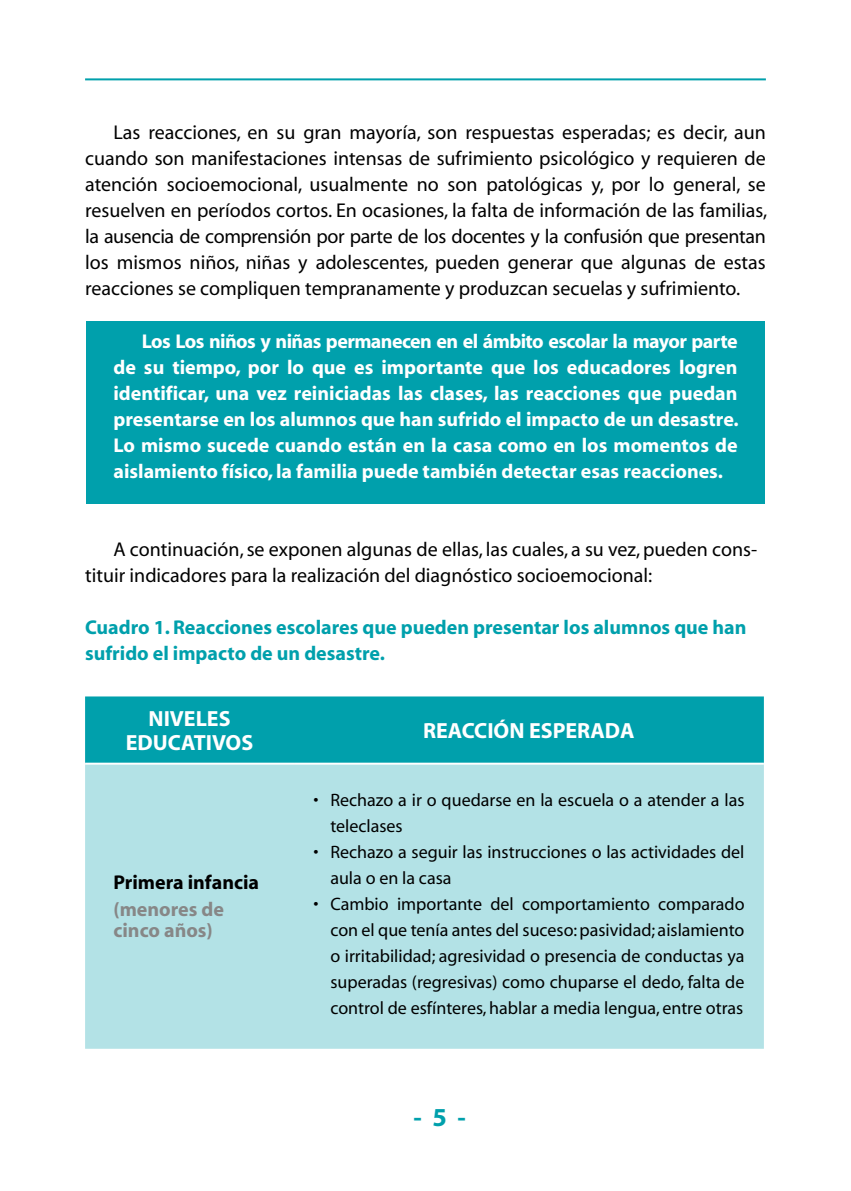
<style>
.page{position:relative;width:851px;height:1191px;background:#fff}
.page>*{position:absolute;margin:0;border:0;box-sizing:border-box;transform-origin:0 0}
.t1{font:700 26px "Myriad";color:#00a0ac}
.t2{font:700 22px/24.2px "Myriad";color:#fff;text-align:center}
.t3{font:20px/26px "Myriad";color:#000;text-align:justify}
.t4{font:700 20px/26px "Myriad";color:#fff;text-align:justify}
.t5{font:700 20px/26px "Myriad";color:#00a0ac}
.t6{font:700 20px/21px "Myriad";color:#878787}
.t7{font:700 20px "Myriad";color:#000}
.t8{font:18px/26px "Myriad";color:#000}
</style>
<div class="page">
<hr style="left:85px;top:78px;width:680px;height:2px;background:#00a0ac">
<div style="left:86px;top:321px;width:678px;height:182px;background:#00a0ac"></div>
<div style="left:85px;top:696px;width:678px;height:66px;background:#00a0ac"></div>
<div style="left:85px;top:764px;width:678px;height:284px;background:#b3e2e6"></div>
<p class="t3" style="left:85px;top:121px;width:683px;text-indent:28px">Las reacciones, en su gran mayoría, son respuestas esperadas; es decir, aun cuando son manifestaciones intensas de sufrimiento psicológico y requieren de atención socioemocional, usualmente no son patológicas y, por lo general, se resuelven en períodos cortos. En ocasiones, la falta de información de las familias, la ausencia de comprensión por parte de los docentes y la confusión que presentan los mismos niños, niñas y adolescentes, pueden generar que algunas de estas reacciones se compliquen tempranamente y produzcan secuelas y sufrimiento.</p>
<p class="t4" style="left:113px;top:328px;width:626px;text-indent:28px">Los Los niños y niñas permanecen en el ámbito escolar la mayor parte de su tiempo, por lo que es importante que los educadores logren identificar, una vez reiniciadas las clases, las reacciones que puedan presentarse en los alumnos que han sufrido el impacto de un desastre.<br>Lo mismo sucede cuando están en la casa como en los momentos de aislamiento físico, la familia puede también detectar esas reacciones.</p>
<p class="t3" style="left:85px;top:537px;width:673px;text-indent:28px">A continuación, se exponen algunas de ellas, las cuales, a su vez, pueden cons&shy;tituir indicadores para la realización del diagnóstico socioemocional:</p>
<p class="t5" style="left:85px;top:614px;width:662px">Cuadro 1. Reacciones escolares que pueden presentar los alumnos que han sufrido el impacto de un desastre.</p>
<p class="t2" style="left:126px;top:707px;width:129px">NIVELES<br>EDUCATIVOS</p>
<p class="t2" style="left:423px;top:719px;width:213px">REACCIÓN ESPERADA</p>
<p class="t7" style="left:113px;top:872px;width:147px">Primera infancia</p>
<p class="t6" style="left:113px;top:899px;width:112px">(menores de cinco años)</p>
<p class="t8" style="left:330px;top:788px;width:415px;text-indent:-17px">• Rechazo a ir o quedarse en la escuela o a atender a las teleclases</p>
<p class="t8" style="left:330px;top:840px;width:415px;text-indent:-17px">• Rechazo a seguir las instrucciones o las actividades del aula o en la casa</p>
<p class="t8" style="left:330px;top:892px;width:415px;text-align:justify;text-indent:-17px">• Cambio importante del comportamiento comparado con el que tenía antes del suceso: pasividad; aislamiento o irritabilidad; agresividad o presencia de conductas ya superadas (regresivas) como chuparse el dedo, falta de control de esfínteres, hablar a media lengua, entre otras</p>
<h1 class="t1" style="left:413px;top:1103px;width:54px">- 5 -</h1>
</div>
